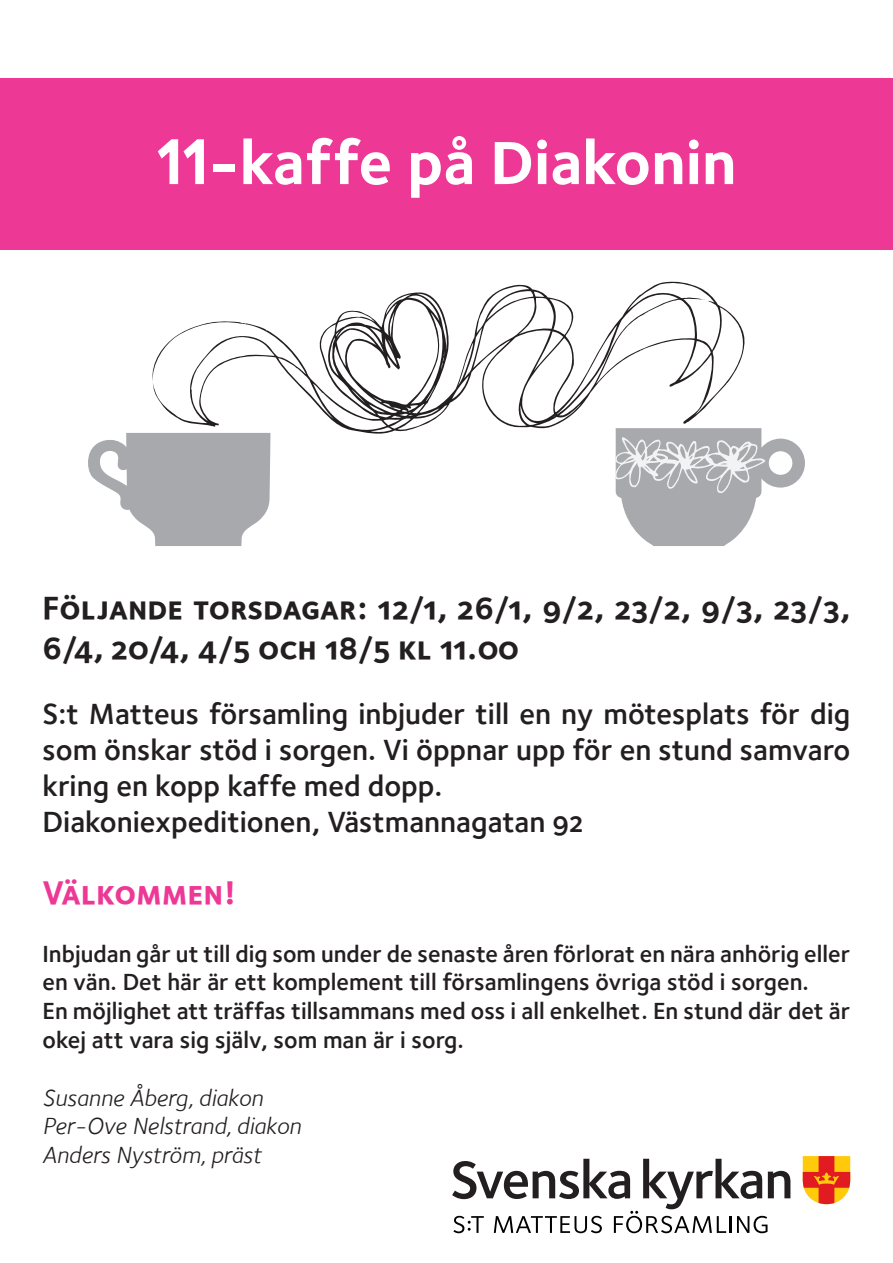
<style>
.page{position:relative;width:893px;height:1263px;background:#fff}
.page>*{position:absolute;margin:0;border:0;box-sizing:border-box;transform-origin:0 0}
.t1{font:63px "Foundry Sterling Bold OSF";color:#fff}
.t2{font:33.75px "Foundry Sterling Bold Expert";color:#ed3896}
.t3{font:33px/39.6px "Foundry Sterling Bold Expert";color:#231f20}
.t4{font:30px/36px "Foundry Sterling Demi OSF";color:#231f20;text-align:justify}
.t5{font:24px/28.8px "Foundry Sterling Demi OSF";color:#231f20}
.t6{font:24px "Foundry Sterling Book Italic OSF";color:#231f20}
.s1{font-size:85.05px}
</style>
<div class="page">
<div style="left:0;top:78px;width:893px;height:172px;background:#ed3896"></div>
<svg style="left:452px;top:1159px;width:338px;height:74px"></svg>
<svg style="left:803px;top:1156px;width:47px;height:48px;background:#f0772c"></svg>
<svg style="left:88px;top:433px;width:182px;height:113px"></svg>
<svg style="left:151px;top:282px;width:594px;height:155px"></svg>
<svg style="left:615px;top:428px;width:190px;height:118px"></svg>
<p class="t1" style="left:156px;top:125px;width:581px"><span class="s1">11</span>-kaffe på Diakonin</p>
<p class="t3" style="left:43px;top:588px;width:809px">Följande torsdagar: 12/1, 26/1, 9/2, 23/2, 9/3, 23/3,<br>6/4, 20/4, 4/5 och 18/5 kl 11.00</p>
<p class="t4" style="left:43px;top:695px;width:809px">S:t Matteus församling inbjuder till en ny mötesplats för dig som önskar stöd i sorgen. Vi öppnar upp för en stund samvaro kring en kopp kaffe med dopp.</p>
<p class="t4" style="left:43px;top:803px;width:542px">Diakoniexpeditionen, Västmannagatan 92</p>
<p class="t2" style="left:43px;top:872px;width:195px">Välkommen!</p>
<p class="t5" style="left:43px;top:939px;width:809px">Inbjudan går ut till dig som under de senaste åren förlorat en nära anhörig eller en vän. Det här är ett komplement till församlingens övriga stöd i sorgen.</p>
<p class="t5" style="left:43px;top:996px;width:809px">En möjlighet att träffas tillsammans med oss i all enkelhet. En stund där det är okej att vara sig själv, som man är i sorg.</p>
<p class="t6" style="left:43px;top:1083px;width:222px">Susanne Åberg, diakon</p>
<p class="t6" style="left:43px;top:1112px;width:260px">Per-Ove Nelstrand, diakon</p>
<p class="t6" style="left:43px;top:1141px;width:220px">Anders Nyström, präst</p>
</div>
